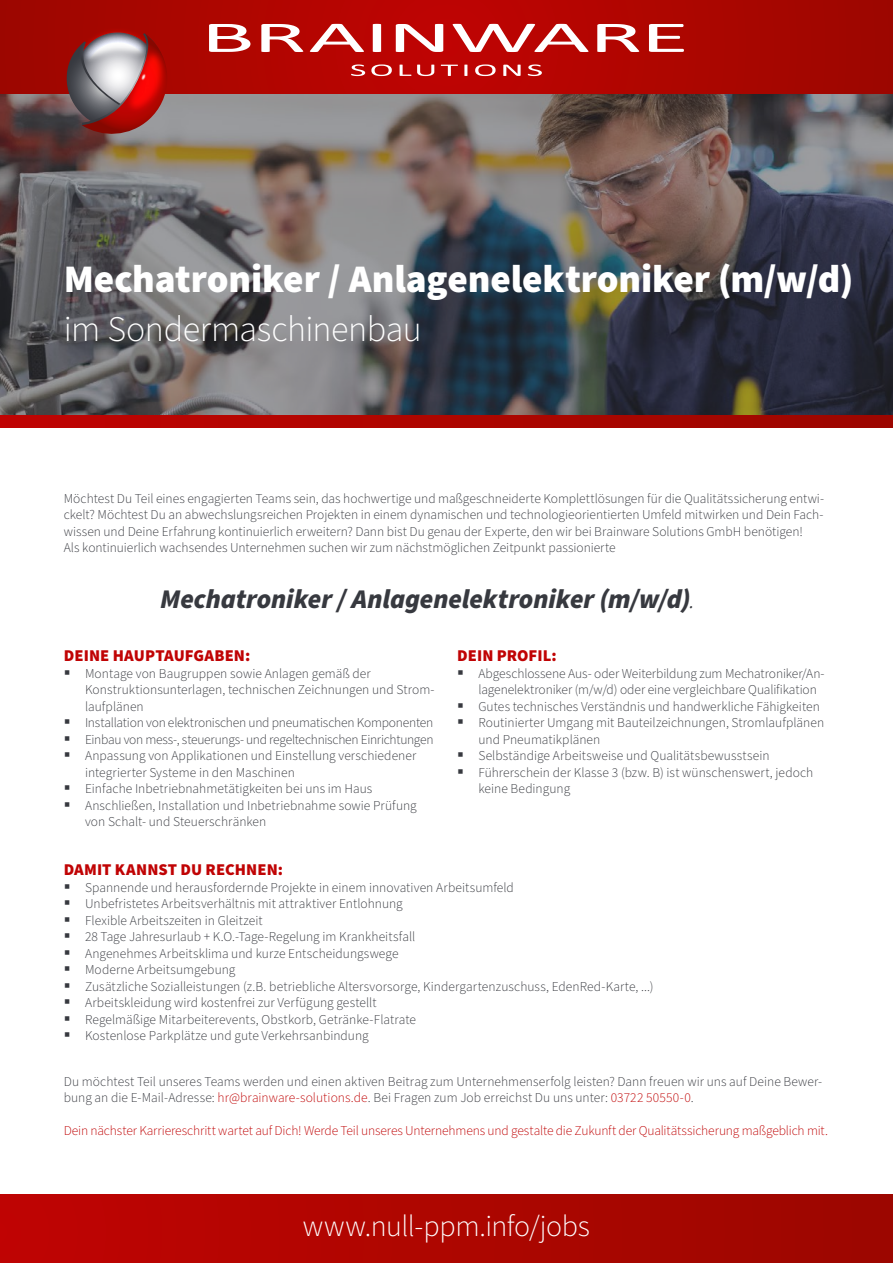
<style>
.page{position:relative;width:893px;height:1263px;background:#fff}
.page>*{position:absolute;margin:0;border:0;box-sizing:border-box;transform-origin:0 0}
.Titel1{font:900 39px "Source Sans Pro";letter-spacing:-.005em;color:#fff}
.Titel1-2{font:300 36px "Source Sans Pro";letter-spacing:-.01em;color:#fff}
.t1{font:300 30px "Source Sans Pro";letter-spacing:-.015em;color:#fff}
.Titel1-3{font:italic 900 27px "Source Sans Pro";color:#37393f}
.Absatzformat_1{font:900 16.5px "Source Sans Pro";letter-spacing:.005em;color:#c00304}
.Titel1-4{font:300 13.5px/16.5px "Source Sans Pro";letter-spacing:.005em;color:#37393f}
.t2{font:300 13.5px "Source Sans Pro";letter-spacing:-.01em;color:#c00304}
.Titel1-5{font:300 13.5px "Source Sans Pro";letter-spacing:-.02em;color:#37393f}
.Titel1-6{font:300 13.5px "Source Sans Pro";letter-spacing:-.015em;color:#37393f}
.s1{font-weight:300}
.s2{color:#c00304}
</style>
<div class="page">
<div style="left:0;top:1194px;width:893px;height:69px;background:linear-gradient(to right,#bf0402,#9c0700)"></div>
<svg style="left:0;top:94px;width:893px;height:321px;background:#5f5c5f"></svg>
<svg style="left:0;top:415px;width:893px;height:12px;background:#ad0500"></svg>
<svg style="left:0;top:0;width:893px;height:94px;background:#ac0500"></svg>
<svg style="left:209px;top:24px;width:41px;height:28px"></svg>
<svg style="left:261px;top:24px;width:42px;height:28px"></svg>
<svg style="left:310px;top:24px;width:54px;height:28px"></svg>
<svg style="left:373px;top:24px;width:8px;height:28px"></svg>
<svg style="left:396px;top:24px;width:47px;height:28px"></svg>
<svg style="left:453px;top:24px;width:135px;height:28px"></svg>
<svg style="left:597px;top:24px;width:42px;height:28px"></svg>
<svg style="left:649px;top:24px;width:35px;height:28px"></svg>
<svg style="left:351px;top:64px;width:14px;height:12px"></svg>
<svg style="left:371px;top:64px;width:21px;height:12px"></svg>
<svg style="left:400px;top:65px;width:11px;height:11px"></svg>
<svg style="left:417px;top:65px;width:17px;height:11px"></svg>
<svg style="left:441px;top:65px;width:17px;height:11px"></svg>
<svg style="left:464px;top:65px;width:3px;height:11px"></svg>
<svg style="left:475px;top:64px;width:21px;height:12px"></svg>
<svg style="left:503px;top:65px;width:18px;height:11px"></svg>
<svg style="left:528px;top:64px;width:14px;height:12px"></svg>
<svg style="left:61px;top:32px;width:113px;height:106px;background:#885657"></svg>
<img style="left:121px;top:45px;width:47px;height:71px">
<img style="left:75px;top:28px;width:79px;height:38px">
<img style="left:133px;top:65px;width:21px;height:24px">
<p class="Titel1" style="left:64px;top:252px;width:791px">Mechatroniker / Anlagenelektroniker (m/w/d)</p>
<p class="Titel1-2" style="left:64px;top:305px;width:359px">im Sondermaschinenbau</p>
<p class="Titel1-4" style="left:64px;top:491px;width:762px;text-align:justify">Möchtest Du Teil eines engagierten Teams sein, das hochwertige und maßgeschneiderte Komplettlösungen für die Qualitätssicherung entwi&shy;ckelt? Möchtest Du an abwechslungsreichen Projekten in einem dynamischen und technologieorientierten Umfeld mitwirken und Dein Fach&shy;wissen und Deine Erfahrung kontinuierlich erweitern? Dann bist Du genau der Experte, den wir bei Brainware Solutions GmbH benötigen!</p>
<p class="Titel1-4" style="left:64px;top:540px;width:553px">Als kontinuierlich wachsendes Unternehmen suchen wir zum nächstmöglichen Zeitpunkt passionierte</p>
<p class="Titel1-3" style="left:160px;top:580px;width:537px">Mechatroniker / Anlagenelektroniker (m/w/d)<span class="s1">.</span></p>
<p class="Absatzformat_1" style="left:64px;top:644px;width:188px">DEINE HAUPTAUFGABEN:</p>
<p class="Titel1-4" style="left:85px;top:665px;width:351px">Montage von Baugruppen sowie Anlagen gemäß der<br>Konstruktionsunterlagen, technischen Zeichnungen und Strom&shy;laufplänen</p>
<p class="Titel1-6" style="left:85px;top:713px;width:350px">Installation von elektronischen und pneumatischen Komponenten</p>
<p class="Titel1-5" style="left:85px;top:730px;width:350px">Einbau von mess-, steuerungs- und regeltechnischen Einrichtungen</p>
<p class="Titel1-4" style="left:85px;top:748px;width:333px">Anpassung von Applikationen und Einstellung verschiedener integrierter Systeme in den Maschinen</p>
<p class="Titel1-4" style="left:85px;top:781px;width:289px">Einfache Inbetriebnahmetätigkeiten bei uns im Haus</p>
<p class="Titel1-4" style="left:85px;top:797px;width:333px">Anschließen, Installation und Inbetriebnahme sowie Prüfung von Schalt- und Steuerschränken</p>
<p class="Absatzformat_1" style="left:457px;top:644px;width:101px">DEIN PROFIL:</p>
<p class="Titel1-4" style="left:478px;top:665px;width:348px">Abgeschlossene Aus- oder Weiterbildung zum Mechatroniker/An&shy;lagenelektroniker (m/w/d) oder eine vergleichbare Qualifikation</p>
<p class="Titel1-4" style="left:478px;top:698px;width:343px">Gutes technisches Verständnis und handwerkliche Fähigkeiten</p>
<p class="Titel1-4" style="left:478px;top:715px;width:347px">Routinierter Umgang mit Bauteilzeichnungen, Stromlaufplänen und Pneumatikplänen</p>
<p class="Titel1-4" style="left:478px;top:748px;width:293px">Selbständige Arbeitsweise und Qualitätsbewusstsein</p>
<p class="Titel1-4" style="left:478px;top:764px;width:336px">Führerschein der Klasse 3 (bzw. B) ist wünschenswert, jedoch keine Bedingung</p>
<p class="Absatzformat_1" style="left:64px;top:858px;width:221px">DAMIT KANNST DU RECHNEN:</p>
<p class="Titel1-4" style="left:85px;top:879px;width:430px">Spannende und herausfordernde Projekte in einem innovativen Arbeitsumfeld</p>
<p class="Titel1-4" style="left:85px;top:896px;width:319px">Unbefristetes Arbeitsverhältnis mit attraktiver Entlohnung</p>
<p class="Titel1-4" style="left:85px;top:912px;width:179px">Flexible Arbeitszeiten in Gleitzeit</p>
<p class="Titel1-4" style="left:85px;top:929px;width:332px">28 Tage Jahresurlaub + K.O.-Tage-Regelung im Krankheitsfall</p>
<p class="Titel1-4" style="left:85px;top:945px;width:315px">Angenehmes Arbeitsklima und kurze Entscheidungswege</p>
<p class="Titel1-4" style="left:85px;top:962px;width:152px">Moderne Arbeitsumgebung</p>
<p class="Titel1-4" style="left:85px;top:978px;width:570px">Zusätzliche Sozialleistungen (z.B. betriebliche Altersvorsorge, Kindergartenzuschuss, EdenRed-Karte, ...)</p>
<p class="Titel1-4" style="left:85px;top:995px;width:293px">Arbeitskleidung wird kostenfrei zur Verfügung gestellt</p>
<p class="Titel1-4" style="left:85px;top:1011px;width:333px">Regelmäßige Mitarbeiterevents, Obstkorb, Getränke-Flatrate</p>
<p class="Titel1-4" style="left:85px;top:1028px;width:285px">Kostenlose Parkplätze und gute Verkehrsanbindung</p>
<p class="Titel1-4" style="left:64px;top:1074px;width:760px">Du möchtest Teil unseres Teams werden und einen aktiven Beitrag zum Unternehmenserfolg leisten? Dann freuen wir uns auf Deine Bewer&shy;bung an die E-Mail-Adresse: <span class="s2">hr@brainware-solutions.de</span>. Bei Fragen zum Job erreichst Du uns unter: <span class="s2">03722 50550-0</span>.</p>
<p class="t2" style="left:64px;top:1122px;width:766px">Dein nächster Karriereschritt wartet auf Dich! Werde Teil unseres Unternehmens und gestalte die Zukunft der Qualitätssicherung maßgeblich mit.</p>
<p class="t1" style="left:303px;top:1206px;width:289px">www.null-ppm.info/jobs</p>
</div>
